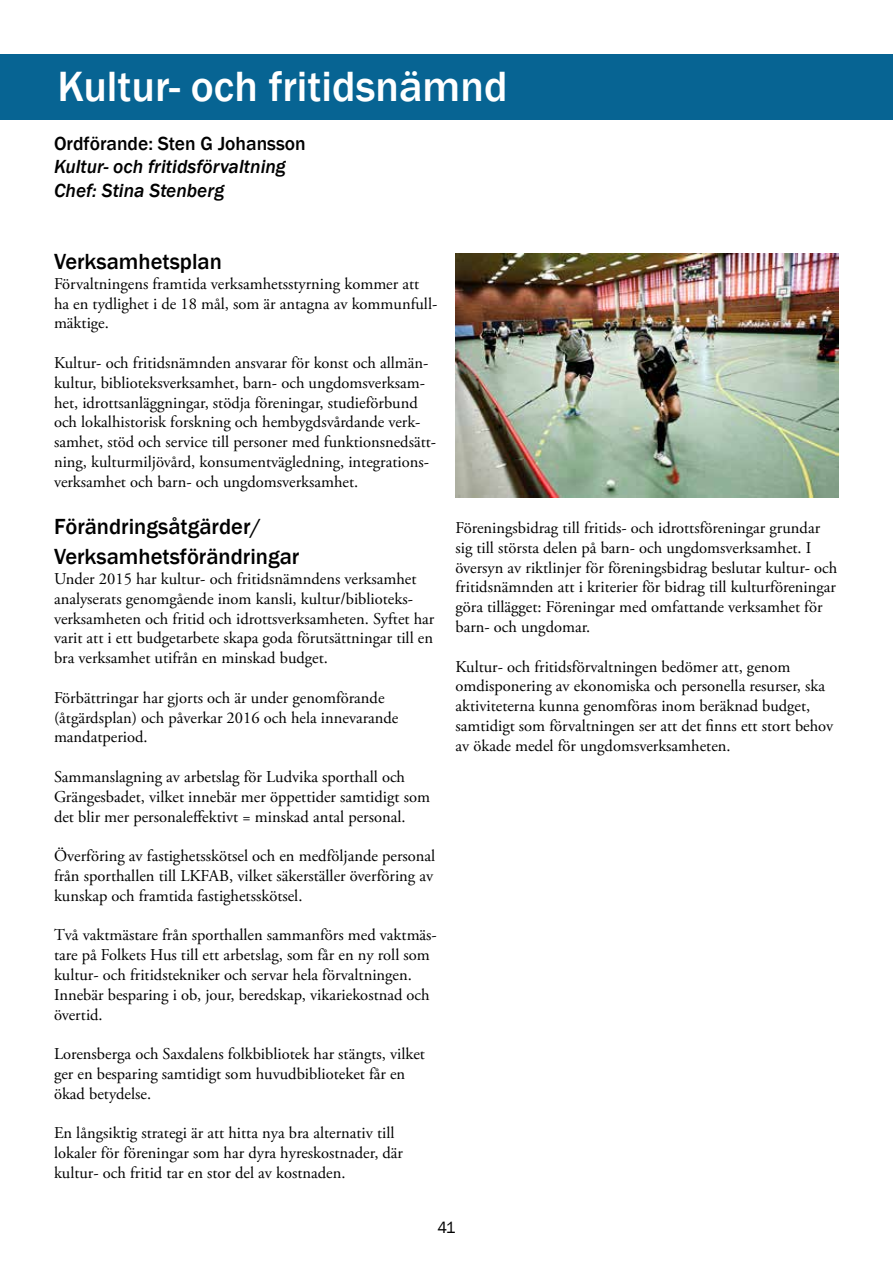
<style>
.page{position:relative;width:893px;height:1263px;background:#fff}
.page>*{position:absolute;margin:0;border:0;box-sizing:border-box;transform-origin:0 0}
.t1{font:500 43.5px "Franklin Gothic";color:#fff}
.t2{font:500 22.5px/30.6px "Franklin Gothic";color:#000}
.t3{font:italic 500 19.5px/23.4px "Franklin Gothic";color:#000}
.t4{font:500 19.5px "Franklin Gothic";color:#000}
.t5{font:16.5px/19.8px "Adobe Garamond Pro";color:#000}
.t6{font:16.5px "Franklin Gothic";color:#000}
</style>
<div class="page">
<img style="left:455px;top:253px;width:384px;height:244px">
<div style="left:0;top:54px;width:893px;height:65px;background:#076493"></div>
<h1 class="t1" style="left:58px;top:59px;width:451px">Kultur- och fritidsnämnd</h1>
<p class="t4" style="left:54px;top:131px;width:253px">Ordförande: Sten G Johansson</p>
<p class="t3" style="left:54px;top:155px;width:233px">Kultur- och fritidsförvaltning<br>Chef: Stina Stenberg</p>
<h2 class="t2" style="left:54px;top:246px;width:169px">Verksamhetsplan</h2>
<p class="t5" style="left:54px;top:274px;width:385px">Förvaltningens framtida verksamhetsstyrning kommer att ha en tydlighet i de 18 mål, som är antagna av kommunfull&shy;mäktige.</p>
<p class="t5" style="left:54px;top:353px;width:384px">Kultur- och fritidsnämnden ansvarar för konst och allmän&shy;kultur, biblioteksverksamhet, barn- och ungdomsverksam&shy;het, idrottsanläggningar, stödja föreningar, studieförbund och lokalhistorisk forskning och hembygdsvårdande verk&shy;samhet, stöd och service till personer med funktionsnedsätt&shy;ning, kulturmiljövård, konsumentvägledning, integrations&shy;verksamhet och barn- och ungdomsverksamhet.</p>
<h2 class="t2" style="left:54px;top:511px;width:247px">Förändringsåtgärder/<br>Verksamhetsförändringar</h2>
<p class="t5" style="left:54px;top:569px;width:382px">Under 2015 har kultur- och fritidsnämndens verksamhet analyserats genomgående inom kansli, kultur/biblioteks&shy;verksamheten och fritid och idrottsverksamheten. Syftet har varit att i ett budgetarbete skapa goda förutsättningar till en bra verksamhet utifrån en minskad budget.</p>
<p class="t5" style="left:54px;top:688px;width:346px">Förbättringar har gjorts och är under genomförande (åtgärdsplan) och påverkar 2016 och hela innevarande mandatperiod.</p>
<p class="t5" style="left:54px;top:767px;width:377px">Sammanslagning av arbetslag för Ludvika sporthall och<br>Grängesbadet, vilket innebär mer öppettider samtidigt som det blir mer personaleffektivt = minskad antal personal.</p>
<p class="t5" style="left:54px;top:847px;width:383px">Överföring av fastighetsskötsel och en medföljande personal från sporthallen till LKFAB, vilket säkerställer överföring av kunskap och framtida fastighetsskötsel.</p>
<p class="t5" style="left:54px;top:926px;width:384px">Två vaktmästare från sporthallen sammanförs med vaktmäs&shy;tare på Folkets Hus till ett arbetslag, som får en ny roll som kultur- och fritidstekniker och servar hela förvaltningen.<br>Innebär besparing i ob, jour, beredskap, vikariekostnad och övertid.</p>
<p class="t5" style="left:54px;top:1045px;width:372px">Lorensberga och Saxdalens folkbibliotek har stängts, vilket ger en besparing samtidigt som huvudbiblioteket får en ökad betydelse.</p>
<p class="t5" style="left:54px;top:1124px;width:351px">En långsiktig strategi är att hitta nya bra alternativ till lokaler för föreningar som har dyra hyreskostnader, där kultur- och fritid tar en stor del av kostnaden.</p>
<p class="t5" style="left:455px;top:518px;width:383px">Föreningsbidrag till fritids- och idrottsföreningar grundar sig till största delen på barn- och ungdomsverksamhet. I översyn av riktlinjer för föreningsbidrag beslutar kultur- och fritidsnämnden att i kriterier för bidrag till kulturföreningar göra tillägget: Föreningar med omfattande verksamhet för barn- och ungdomar.</p>
<p class="t5" style="left:455px;top:657px;width:379px">Kultur- och fritidsförvaltningen bedömer att, genom omdisponering av ekonomiska och personella resurser, ska aktiviteterna kunna genomföras inom beräknad budget, samtidigt som förvaltningen ser att det finns ett stort behov av ökade medel för ungdomsverksamheten.</p>
<p class="t6" style="left:437px;top:1217px;width:20px">41</p>
</div>
